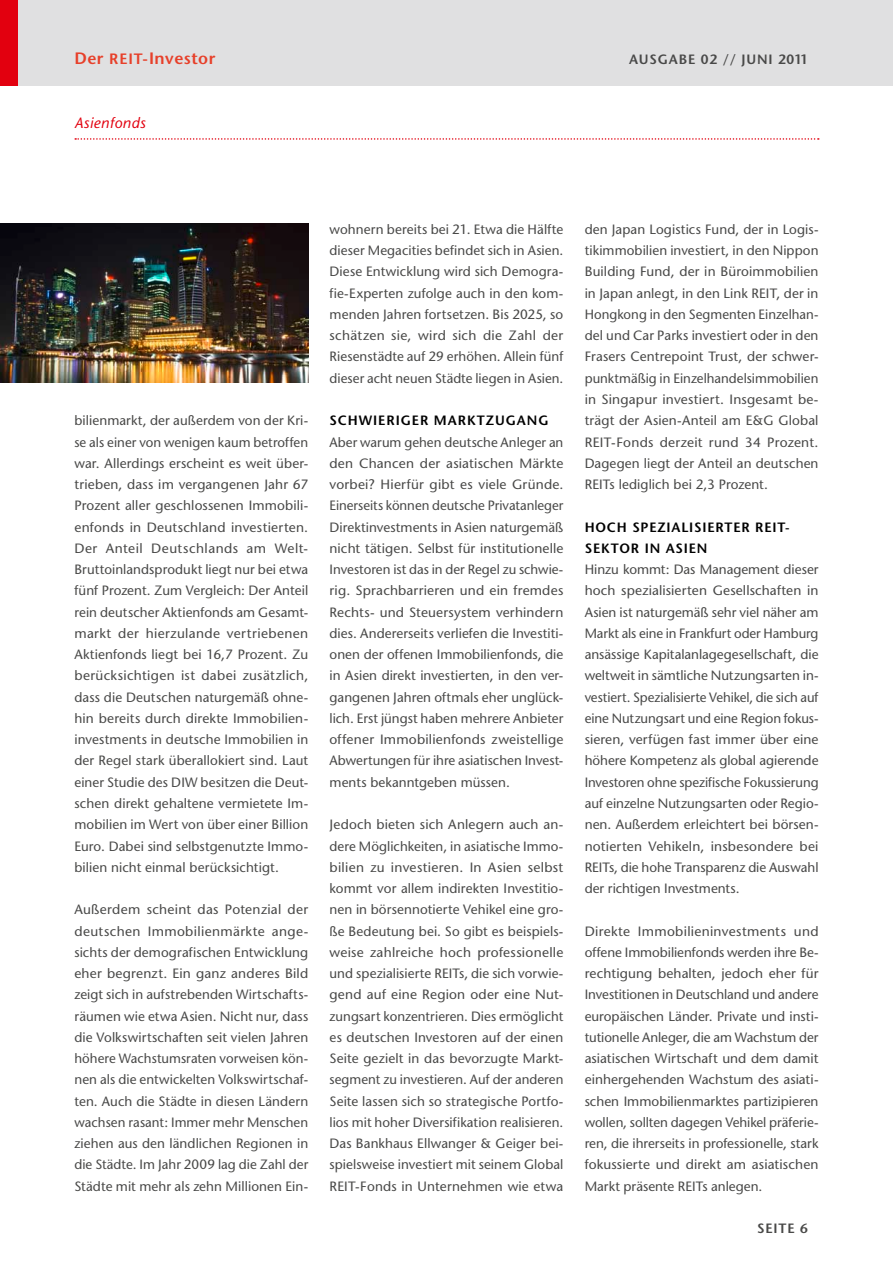
<style>
.page{position:relative;width:893px;height:1263px;background:#fff}
.page>*{position:absolute;margin:0;border:0;box-sizing:border-box;transform-origin:0 0}
.t1{font:600 16.5px "Stone Sans Std";color:#e7402a}
.t2{font:italic 500 15px "Stone Sans Std";letter-spacing:.03em;color:#e2000f}
.t3{font:500 13.5px/21.3px "Stone Sans Std";letter-spacing:.005em;color:#494948;text-align:justify}
.t4{font:600 13.5px/21.3px "Stone Sans Std";letter-spacing:.06em;color:#000}
.t5{font:600 13.5px "Stone Sans Std";letter-spacing:.06em;color:#494948}
.s1{font-size:15px}
</style>
<div class="page">
<div style="left:0;top:0;width:893px;height:85px;background:#e0e0e1"></div>
<div style="left:0;top:0;width:17px;height:85px;background:#e2000f"></div>
<svg style="left:75px;top:138px;width:744px;height:2px"></svg>
<img style="left:0;top:223px;width:308px;height:160px">
<p class="t1" style="left:74px;top:48px;width:143px">DER <span class="s1">REIT</span>-I NVESTOR</p>
<p class="t5" style="left:629px;top:51px;width:180px">AUSGABE 02 // JUNI 2011</p>
<p class="t2" style="left:74px;top:113px;width:73px">Asienfonds</p>
<p class="t3" style="left:74px;top:410px;width:235px">bilienmarkt, der außerdem von der Kri&shy;se als einer von wenigen kaum betroffen war. Allerdings erscheint es weit über&shy;trieben, dass im vergangenen Jahr 67<br>Prozent aller geschlossenen Immobili&shy;enfonds in Deutschland investierten.<br>Der Anteil Deutschlands am Welt-Bruttoinlandsprodukt liegt nur bei etwa fünf Prozent. Zum Vergleich: Der Anteil rein deutscher Aktienfonds am Gesamt&shy;markt der hierzulande vertriebenen Aktienfonds liegt bei 16,7 Prozent. Zu berücksichtigen ist dabei zusätzlich, dass die Deutschen naturgemäß ohne&shy;hin bereits durch direkte Immobilien&shy;investments in deutsche Immobilien in der Regel stark überallokiert sind. Laut einer Studie des DIW besitzen die Deut&shy;schen direkt gehaltene vermietete Im&shy;mobilien im Wert von über einer Billion Euro. Dabei sind selbstgenutzte Immo&shy;bilien nicht einmal berücksichtigt.</p>
<p class="t3" style="left:74px;top:899px;width:235px">Außerdem scheint das Potenzial der deutschen Immobilienmärkte ange&shy;sichts der demografischen Entwicklung eher begrenzt. Ein ganz anderes Bild zeigt sich in aufstrebenden Wirtschafts&shy;räumen wie etwa Asien. Nicht nur, dass die Volkswirtschaften seit vielen Jahren höhere Wachstumsraten vorweisen kön&shy;nen als die entwickelten Volkswirtschaf&shy;ten. Auch die Städte in diesen Ländern wachsen rasant: Immer mehr Menschen ziehen aus den ländlichen Regionen in die Städte. Im Jahr 2009 lag die Zahl der Städte mit mehr als zehn Millionen Ein-</p>
<p class="t3" style="left:330px;top:219px;width:235px">wohnern bereits bei 21. Etwa die H älfte dieser Megacities befindet sich in Asien.<br>Diese Entwicklung wird sich Demogra&shy;fie-Experten zufolge auch in den kom&shy;menden Jahren fortsetzen. Bis 2025, so schätzen sie, wird sich die Zahl der Riesenstädte auf 29 erhöhen. Allein fünf dieser acht neuen Städte liegen in Asien.</p>
<p class="t4" style="left:330px;top:410px;width:221px">SCHWIERIGER MARKTZUGANG</p>
<p class="t3" style="left:330px;top:431px;width:235px">Aber warum gehen deutsche Anleger an den Chancen der asiatischen Märkte vorbei? H ierfür gibt es viele Gründe.<br>Einerseits können deutsche Privatanleger Direktinvestments in Asien naturgemäß nicht tätigen. Selbst für institutionelle Investoren ist das in der Regel zu schwie&shy;rig. Sprachbarrieren und ein fremdes Rechts- und Steuersystem verhindern dies. Andererseits verliefen die Investiti&shy;onen der offenen Immobilienfonds, die in Asien direkt investierten, in den ver&shy;gangenen Jahren oftmals eher unglück&shy;lich. Erst jüngst haben mehrere Anbieter offener Immobilienfonds zweistellige Abwertungen für ihre asiatischen Invest&shy;ments bekanntgeben müssen.</p>
<p class="t3" style="left:330px;top:814px;width:235px">Jedoch bieten sich Anlegern auch an&shy;dere Möglichkeiten, in asiatische Immo&shy;bilien zu investieren. In Asien selbst kommt vor allem indirekten Investitio&shy;nen in börsennotierte Vehikel eine gro&shy;ße Bedeutung bei. So gibt es beispiels&shy;weise zahlreiche hoch professionelle und spezialisierte REITs, die sich vorwie&shy;gend auf eine Region oder eine Nut&shy;zungsart konzentrieren. Dies ermöglicht es deutschen Investoren auf der einen Seite gezielt in das bevorzugte Markt&shy;segment zu investieren. Auf der anderen Seite lassen sich so strategische Portfo&shy;lios mit hoher Diversifikation realisieren.<br>Das Bankhaus Ellwanger &amp; Geiger bei&shy;spielsweise investiert mit seinem Global REIT-Fonds in Unternehmen wie etwa</p>
<p class="t3" style="left:585px;top:219px;width:235px">den Japan Logistics Fund, der in Logis&shy;tikimmobilien investiert, in den Nippon Building Fund, der in Büroimmobilien in Japan anlegt, in den Link REIT, der in Hongkong in den Segmenten Einzelhan&shy;del und Car Parks investiert oder in den Frasers Centrepoint Trust, der schwer&shy;punktmäßig in Einzelhandelsimmobilien in Singapur investiert. Insgesamt be&shy;trägt der Asien-Anteil am E&amp;G Global REIT-Fonds derzeit rund 34 Prozent.<br>Dagegen liegt der Anteil an deutschen REITs lediglich bei 2,3 Prozent.</p>
<p class="t4" style="left:585px;top:516px;width:207px">HOCH SPEZIALISIERTER REIT-<br>SEKTOR IN ASIEN</p>
<p class="t3" style="left:585px;top:559px;width:235px">H inzu kommt: Das Management dieser hoch spezialisierten Gesellschaften in Asien ist naturgemäß sehr viel näher am Markt als eine in Frankfurt oder Hamburg ansässige Kapitalanlagegesellschaft, die weltweit in sämtliche Nutzungsarten in&shy;vestiert. Spezialisierte Vehikel, die sich auf eine Nutzungsart und eine Region fokus&shy;sieren, verfügen fast immer über eine höhere Kompetenz als global agierende Investoren ohne spezifische Fokussierung auf einzelne Nutzungsarten oder Regio&shy;nen. Außerdem erleichtert bei börsen&shy;notierten Vehikeln, insbesondere bei REITs, die hohe Transparenz die Auswahl der richtigen Investments.</p>
<p class="t3" style="left:585px;top:920px;width:235px">Direkte Immobilieninvestments und offene Immobilienfonds werden ihre Be&shy;rechtigung behalten, jedoch eher für Investitionen in Deutschland und andere europäischen Länder. Private und insti&shy;tutionelle Anleger, die am Wachstum der asiatischen Wirtschaft und dem damit einhergehenden Wachstum des asiati&shy;schen Immobilienmarktes partizipieren wollen, sollten dagegen Vehikel präferie&shy;ren, die ihrerseits in professionelle, stark fokussierte und direkt am asiatischen Markt präsente REITs anlegen.</p>
<p class="t5" style="left:757px;top:1220px;width:52px">SEITE 6</p>
</div>
